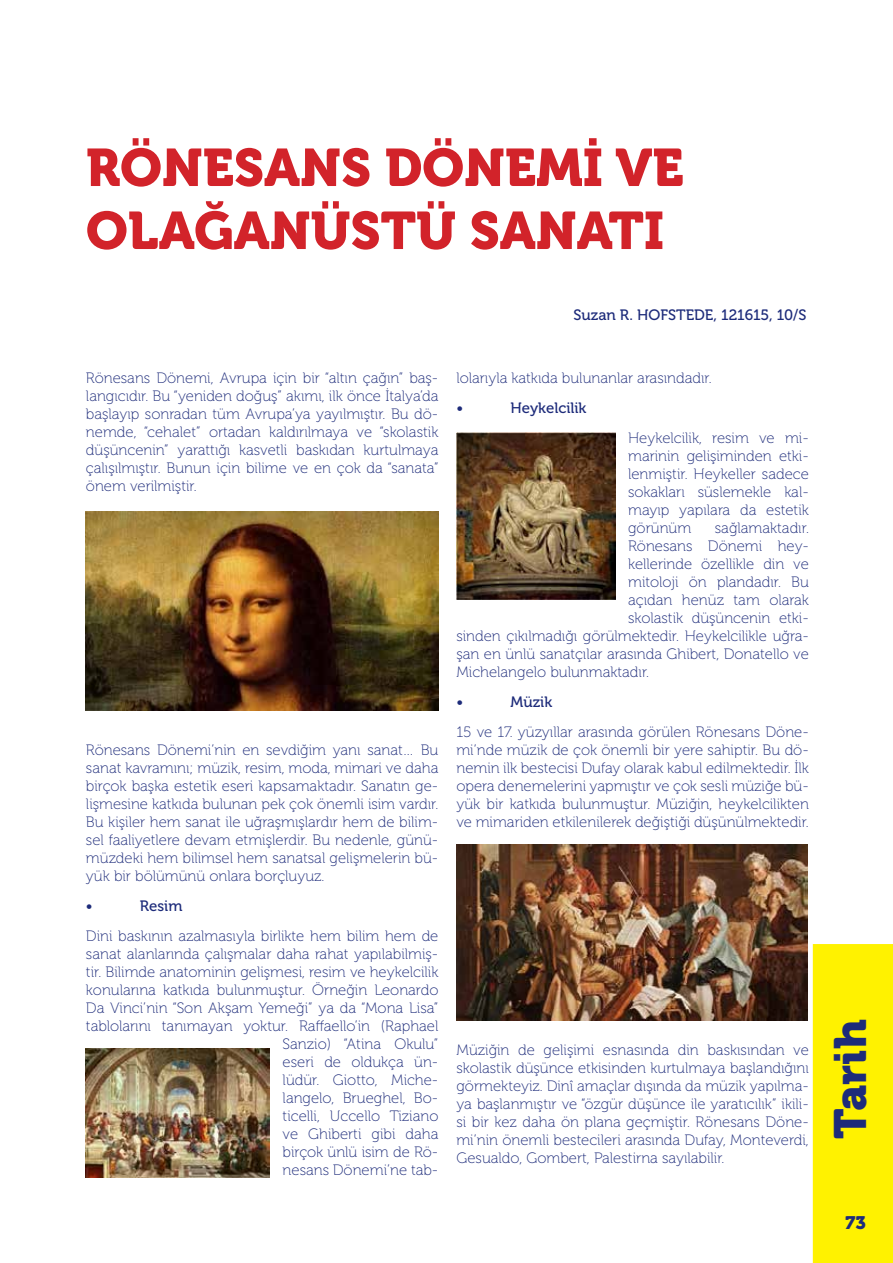
<style>
.page{position:relative;width:893px;height:1263px;background:#fff}
.page>*{position:absolute;margin:0;border:0;box-sizing:border-box;transform-origin:0 0}
.t1{font:52.5px/63px "Museo 900";color:#d2232a}
.t2{font:45px "Museo 900";color:#1d2b7a}
.t3{font:18px "Museo 900";color:#1d2b7a}
.t4{font:15px/18px "Museo 100";color:#1d2b7a;text-align:justify}
.t5{font:15px "Museo 500";color:#1d2b7a}
</style>
<div class="page">
<div style="left:813px;top:944px;width:80px;height:319px;background:#fff200"></div>
<img style="left:86px;top:512px;width:352px;height:198px">
<img style="left:86px;top:1049px;width:184px;height:129px">
<img style="left:456px;top:433px;width:159px;height:167px">
<img style="left:456px;top:844px;width:352px;height:176px">
<h1 class="t1" style="left:86px;top:137px;width:599px">RÖNESANS DÖNEMİ VE<br>OLAĞANÜSTÜ SANATI</h1>
<p class="t5" style="left:573px;top:306px;width:235px">Suzan R. HOFSTEDE, 121615, 10/S</p>
<p class="t4" style="left:86px;top:370px;width:354px">Rönesans Dönemi, Avrupa için bir “altın çağın” baş&shy;langıcıdır. Bu “yeniden doğuş” akımı, ilk önce İtalya’da başlayıp sonradan tüm Avrupa’ya yayılmıştır. Bu dö&shy;nemde, “cehalet” ortadan kaldırılmaya ve “skolastik düşüncenin” yarattığı kasvetli baskıdan kurtulmaya çalışılmıştır. Bunun için bilime ve en çok da “sanata” önem verilmiştir.</p>
<p class="t4" style="left:86px;top:742px;width:354px">Rönesans Dönemi’nin en sevdiğim yanı sanat… Bu sanat kavramını; müzik, resim, moda, mimari ve daha birçok başka estetik eseri kapsamaktadır. Sanatın ge&shy;lişmesine katkıda bulunan pek çok önemli isim vardır.<br>Bu kişiler hem sanat ile uğraşmışlardır hem de bilim&shy;sel faaliyetlere devam etmişlerdir. Bu nedenle, günü&shy;müzdeki hem bilimsel hem sanatsal gelişmelerin bü&shy;yük bir bölümünü onlara borçluyuz.</p>
<p class="t5" style="left:86px;top:898px;width:8px">•</p>
<p class="t5" style="left:140px;top:898px;width:44px">Resim</p>
<p class="t4" style="left:86px;top:928px;width:354px;text-align:right">Dini baskının azalmasıyla birlikte hem bilim hem de sanat alanlarında çalışmalar daha rahat yapılabilmiş&shy;tir. Bilimde anatominin gelişmesi, resim ve heykelcilik konularına katkıda bulunmuştur. Örneğin Leonardo Da Vinci’nin “Son Akşam Yemeği” ya da “Mona Lisa” tablolarını tanımayan yoktur. Raffaello’in (Raphael Sanzio) “Atina Okulu”<br>eseri de oldukça ün-<br>lüdür. Giotto, Miche-<br>langelo, Brueghel, Bo-<br>ticelli, Uccello Tiziano<br>ve Ghiberti gibi daha<br>birçok ünlü isim de Rö-<br>nesans Dönemi’ne tab-</p>
<p class="t4" style="left:456px;top:370px;width:257px">lolarıyla katkıda bulunanlar arasındadır.</p>
<p class="t5" style="left:456px;top:400px;width:8px">•</p>
<p class="t5" style="left:510px;top:400px;width:78px">Heykelcilik</p>
<p class="t4" style="left:628px;top:430px;width:182px">Heykelcilik, resim ve mi&shy;marinin gelişiminden etki&shy;lenmiştir. Heykeller sadece sokakları süslemekle kal&shy;mayıp yapılara da estetik görünüm</p>
<p class="t4" style="left:715px;top:520px;width:96px">sağlamaktadır.</p>
<p class="t4" style="left:628px;top:538px;width:182px">Rönesans Dönemi hey-</p>
<p class="t4" style="left:628px;top:556px;width:182px">kellerinde özellikle din ve</p>
<p class="t4" style="left:628px;top:574px;width:182px">mitoloji ön plandadır. Bu</p>
<p class="t4" style="left:628px;top:592px;width:182px">açıdan henüz tam olarak</p>
<p class="t4" style="left:628px;top:610px;width:182px">skolastik düşüncenin etki-</p>
<p class="t4" style="left:456px;top:628px;width:354px">sinden çıkılmadığı görülmektedir. Heykelcilikle uğra-</p>
<p class="t4" style="left:456px;top:646px;width:354px">şan en ünlü sanatçılar arasında Ghibert, Donatello ve</p>
<p class="t4" style="left:456px;top:664px;width:194px">Michelangelo bulunmaktadır.</p>
<p class="t5" style="left:456px;top:694px;width:8px">•</p>
<p class="t5" style="left:510px;top:694px;width:43px">Müzik</p>
<p class="t4" style="left:456px;top:724px;width:354px">15 ve 17. yüzyıllar arasında görülen Rönesans Döne&shy;mi’nde müzik de çok önemli bir yere sahiptir. Bu dö&shy;nemin ilk bestecisi Dufay olarak kabul edilmektedir. İlk opera denemelerini yapmıştır ve çok sesli müziğe bü&shy;yük bir katkıda bulunmuştur. Müziğin, heykelcilikten ve mimariden etkilenilerek değiştiği düşünülmektedir.</p>
<p class="t4" style="left:456px;top:1042px;width:354px">Müziğin de gelişimi esnasında din baskısından ve skolastik düşünce etkisinden kurtulmaya başlandığını görmekteyiz. Dinî amaçlar dışında da müzik yapılma&shy;ya başlanmıştır ve “özgür düşünce ile yaratıcılık” ikili&shy;si bir kez daha ön plana geçmiştir. Rönesans Döne&shy;mi’nin önemli bestecileri arasında Dufay, Monteverdi, Gesualdo, Gombert, Palestirna sayılabilir.</p>
<h2 class="t2" style="left:825px;top:1139px;width:121px;rotate:-90deg">Tarih</h2>
<p class="t3" style="left:845px;top:1212px;width:22px">73</p>
</div>
